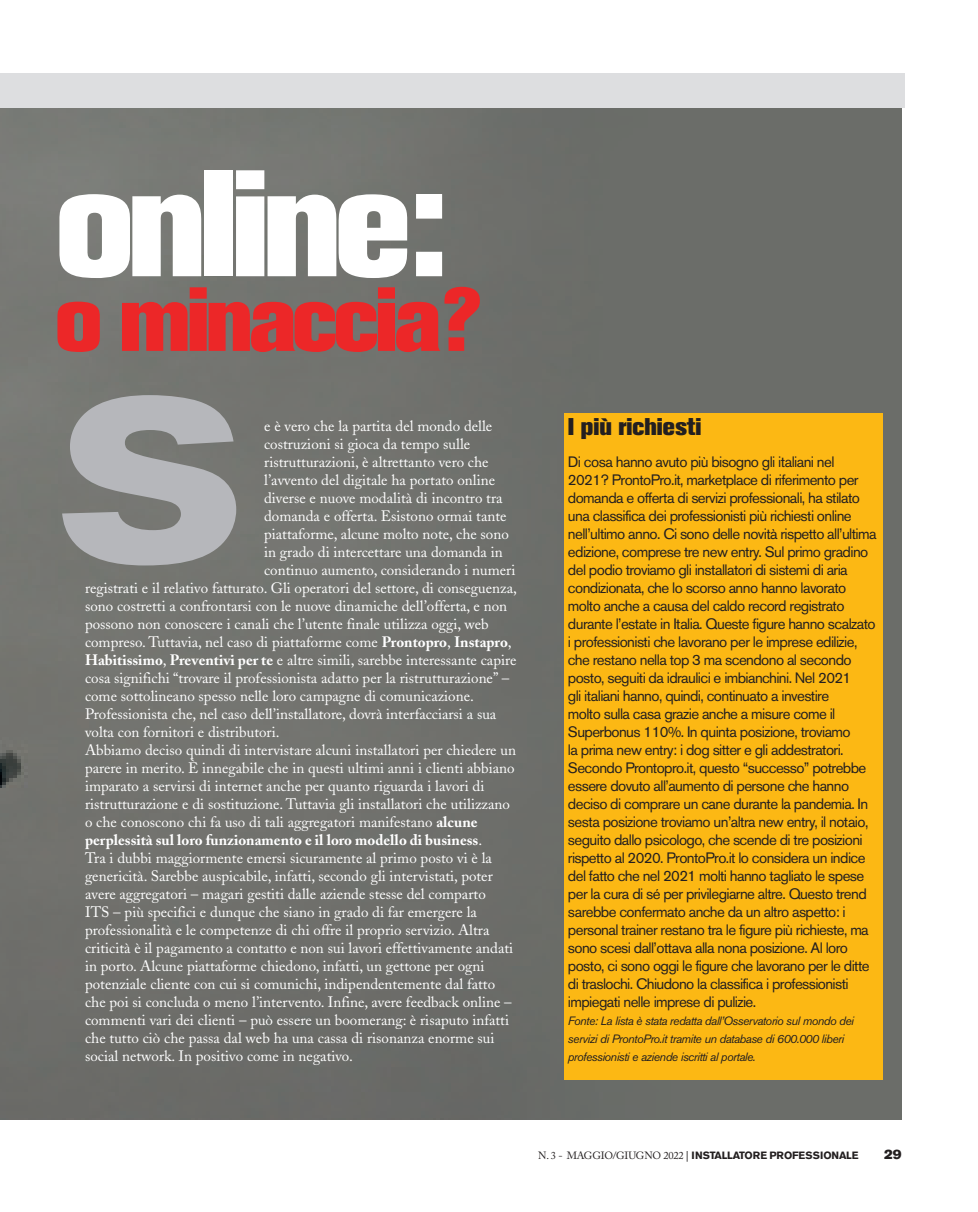
<style>
.page{position:relative;width:978px;height:1212px;background:#fff}
.page>*{position:absolute;margin:0;border:0;box-sizing:border-box;transform-origin:0 0}
.DIDA{font:700 expanded 225px "Akzidenz Grotesk BE";color:#b6b7bb}
.t1{font:800 150px "Akzidenz Grotesk BE";letter-spacing:-.04em;color:#fff}
.t2{font:800 90px "Akzidenz Grotesk BE";letter-spacing:-.04em;color:#ec2728}
.DIDA-2{font:800 24px "Akzidenz Grotesk BE";color:#231f20}
.DIDA-3{font:15px/18px "Adobe Caslon";color:#fff}
.TESTO{font:15px/18px "Akzidenz Grotesk BE";letter-spacing:-.04em;color:#231f20}
.t3{font:13.5px "Akzidenz Grotesk BE Super";color:#231f20}
.TESTO-2{font:italic 12px/18px "Akzidenz Grotesk BE";letter-spacing:-.04em;color:#231f20}
.t4{font:700 10.5px "Akzidenz Grotesk BE";letter-spacing:-.02em;color:#231f20}
.s1{font-weight:700}
.s2{font-family:"Adobe Caslon";font-weight:400}
.s3{font-family:"Adobe Caslon"}
</style>
<div class="page">
<img style="left:0;top:107px;width:901px;height:1013px">
<div style="left:0;top:73px;width:904px;height:34px;background:#dddee0"></div>
<div style="left:564px;top:413px;width:318px;height:666px;background:#fcb814"></div>
<h2 class="t1" style="left:56px;top:137px;width:394px">online:</h2>
<h3 class="t2" style="left:55px;top:267px;width:427px">o minaccia?</h3>
<p class="DIDA" style="left:60px;top:353px;width:184px">S</p>
<p class="DIDA-3" style="left:264px;top:417px;width:230px">e è vero che la partita del mondo delle</p>
<p class="DIDA-3" style="left:264px;top:435px;width:208px">costruzioni si gioca da tempo sulle</p>
<p class="DIDA-3" style="left:264px;top:453px;width:226px">ristrutturazioni, è altrettanto vero che</p>
<p class="DIDA-3" style="left:264px;top:471px;width:232px">l’avvento del digitale ha portato online</p>
<p class="DIDA-3" style="left:264px;top:489px;width:240px">diverse e nuove modalità di incontro tra</p>
<p class="DIDA-3" style="left:264px;top:507px;width:244px">domanda e offerta. Esistono ormai tante</p>
<p class="DIDA-3" style="left:264px;top:525px;width:246px">piattaforme, alcune molto note, che sono</p>
<p class="DIDA-3" style="left:264px;top:543px;width:240px">in grado di intercettare una domanda in</p>
<p class="DIDA-3" style="left:264px;top:561px;width:253px">continuo aumento, considerando i numeri</p>
<p class="DIDA-3" style="left:85px;top:579px;width:433px">registrati e il relativo fatturato. Gli operatori del settore, di conseguenza,</p>
<p class="DIDA-3" style="left:85px;top:597px;width:424px">sono costretti a confrontarsi con le nuove dinamiche dell’offerta, e non</p>
<p class="DIDA-3" style="left:85px;top:615px;width:405px">possono non conoscere i canali che l’utente finale utilizza oggi, web</p>
<p class="DIDA-3" style="left:85px;top:633px;width:428px">compreso. Tuttavia, nel caso di piattaforme come <span class="s1">Prontopro</span>, <span class="s1">Instapro</span>,</p>
<p class="DIDA-3" style="left:85px;top:651px;width:433px"><span class="s1">Habitissimo</span>, <span class="s1">Preventivi per te</span> e altre simili, sarebbe interessante capire</p>
<p class="DIDA-3" style="left:85px;top:669px;width:426px">cosa significhi “trovare il professionista adatto per la ristrutturazione” –</p>
<p class="DIDA-3" style="left:85px;top:687px;width:390px">come sottolineano spesso nelle loro campagne di comunicazione.</p>
<p class="DIDA-3" style="left:85px;top:705px;width:413px">Professionista che, nel caso dell’installatore, dovrà interfacciarsi a sua</p>
<p class="DIDA-3" style="left:85px;top:723px;width:196px">volta con fornitori e distributori.</p>
<p class="DIDA-3" style="left:85px;top:741px;width:433px">Abbiamo deciso quindi di intervistare alcuni installatori per chiedere un parere in merito. È innegabile che in questi ultimi anni i clienti abbiano imparato a servirsi di internet anche per quanto riguarda i lavori di ristrutturazione e di sostituzione. Tuttavia gli installatori che utilizzano o che conoscono chi fa uso di tali aggregatori manifestano <span class="s1">alcune perplessità sul loro funzionamento e il loro modello di business</span>.<br>Tra i dubbi maggiormente emersi sicuramente al primo posto vi è la genericità. Sarebbe auspicabile, infatti, secondo gli intervistati, poter avere aggregatori – magari gestiti dalle aziende stesse del comparto<br>ITS – più specifici e dunque che siano in grado di far emergere la professionalità e le competenze di chi offre il proprio servizio. Altra criticità è il pagamento a contatto e non sui lavori effettivamente andati in porto. Alcune piattaforme chiedono, infatti, un gettone per ogni potenziale cliente con cui si comunichi, indipendentemente dal fatto che poi si concluda o meno l’intervento. Infine, avere feedback online – commenti vari dei clienti – può essere un boomerang: è risaputo infatti che tutto ciò che passa dal web ha una cassa di risonanza enorme sui social network. In positivo come in negativo.</p>
<p class="DIDA-2" style="left:568px;top:412px;width:135px">I più richiesti</p>
<p class="TESTO" style="left:568px;top:453px;width:310px">Di cosa hanno avuto più bisogno gli italiani nel 2021? ProntoPro.it, marketplace di riferimento per domanda e offerta di servizi professionali, ha stilato una classifica dei professionisti più richiesti online nell’ultimo anno. Ci sono delle novità rispetto all’ultima edizione, comprese tre new entry. Sul primo gradino del podio troviamo gli installatori di sistemi di aria condizionata, che lo scorso anno hanno lavorato molto anche a causa del caldo record registrato durante l’estate in Italia. Queste figure hanno scalzato i professionisti che lavorano per le imprese edilizie, che restano nella top 3 ma scendono al secondo posto, seguiti da idraulici e imbianchini. Nel 2021<br>gli italiani hanno, quindi, continuato a investire<br>molto sulla casa grazie anche a misure come il Superbonus 110%. In quinta posizione, troviamo<br>la prima new entry: i dog sitter e gli addestratori.<br>Secondo Prontopro.it, questo “successo” potrebbe essere dovuto all’aumento di persone che hanno deciso di comprare un cane durante la pandemia. In sesta posizione troviamo un’altra new entry, il notaio, seguito dallo psicologo, che scende di tre posizioni rispetto al 2020. ProntoPro.it lo considera un indice del fatto che nel 2021 molti hanno tagliato le spese per la cura di sé per privilegiarne altre. Questo trend sarebbe confermato anche da un altro aspetto: i personal trainer restano tra le figure più richieste, ma sono scesi dall’ottava alla nona posizione. Al loro posto, ci sono oggi le figure che lavorano per le ditte di traslochi. Chiudono la classifica i professionisti impiegati nelle imprese di pulizie.</p>
<p class="TESTO-2" style="left:568px;top:1012px;width:288px">Fonte: La lista è stata redatta dall’Osservatorio sul mondo dei servizi di ProntoPro.it tramite un database di 600.000 liberi professionisti e aziende iscritti al portale.</p>
<p class="t4" style="left:538px;top:1149px;width:322px"><span class="s2">N. 3 - MAGGIO/GIUGNO 2022</span> <span class="s3">|</span> INSTALLATORE PROFESSIONALE</p>
<p class="t3" style="left:884px;top:1146px;width:19px">29</p>
</div>
